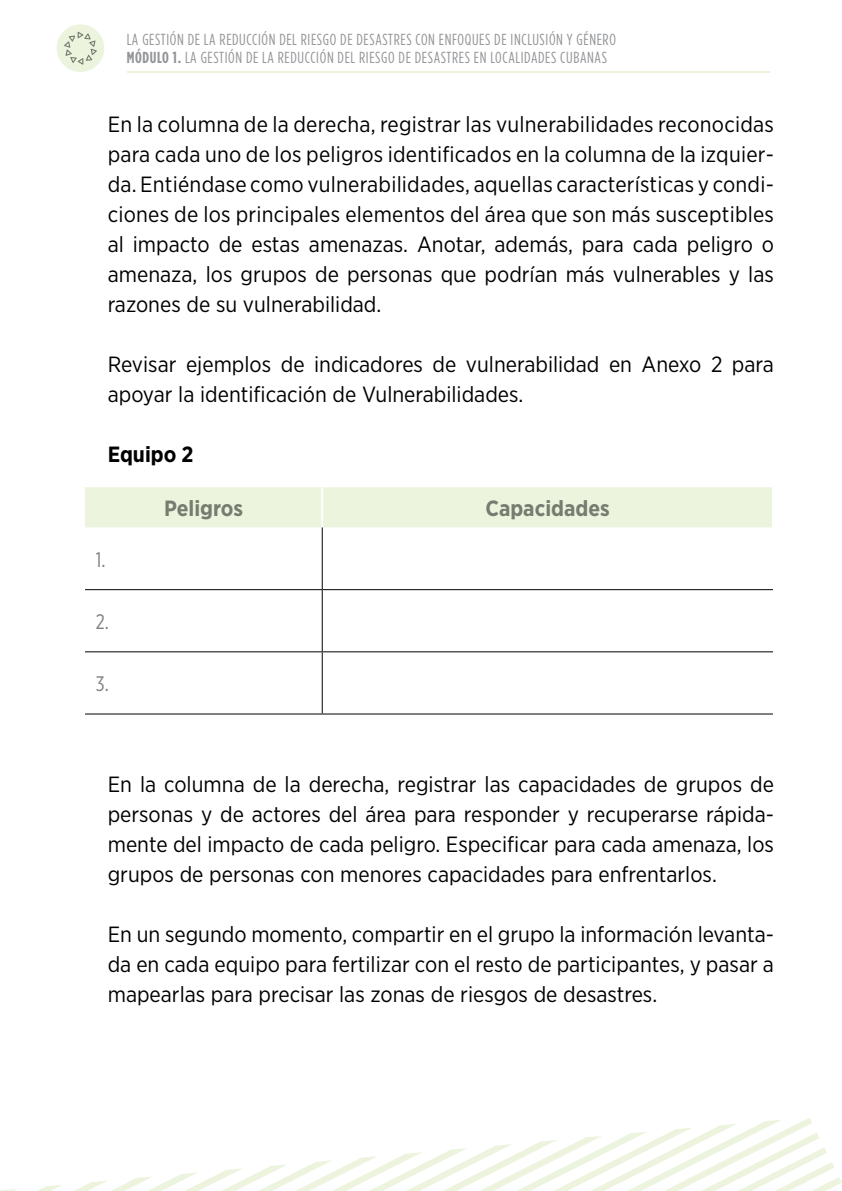
<style>
.page{position:relative;width:842px;height:1191px;background:#fff}
.page>*{position:absolute;margin:0;border:0;box-sizing:border-box;transform-origin:0 0}
.CT_ejer{font:22px/30px "Gotham Narrow";color:#000;text-align:justify}
.tit_tablas{font:700 22px "Gotham Narrow";color:#767d70}
.CT{font:700 22px "Gotham Narrow";color:#000}
.tabla_inter_text{font:21px "Gotham X Narrow";color:#808285}
.t1{font:16px "Gotham Condensed";letter-spacing:.04em;color:#939598}
.s1{font-weight:700}
</style>
<div class="page">
<div style="left:85px;top:487px;width:687px;height:40px;background:#ecf4de"></div>
<hr style="left:321px;top:487px;width:2px;height:40px;background:#fff">
<hr style="left:322px;top:527px;width:1px;height:62px;background:#000">
<hr style="left:322px;top:590px;width:1px;height:61px;background:#000">
<hr style="left:322px;top:652px;width:1px;height:61px;background:#000">
<hr style="left:85px;top:589px;width:237px;height:1px;background:#000">
<hr style="left:322px;top:589px;width:451px;height:1px;background:#000">
<hr style="left:85px;top:651px;width:237px;height:1px;background:#000">
<hr style="left:322px;top:651px;width:451px;height:1px;background:#000">
<hr style="left:85px;top:713px;width:237px;height:1px;background:#000">
<hr style="left:322px;top:713px;width:451px;height:1px;background:#000">
<svg style="left:37px;top:1185px;width:25px;height:6px"></svg>
<svg style="left:74px;top:1118px;width:768px;height:73px"></svg>
<svg style="left:1px;top:1189px;width:16px;height:2px"></svg>
<div style="left:57px;top:24px;width:47px;height:48px;background:#ecf4de;border-radius:50%"></div>
<hr style="left:127px;top:71px;width:643px;height:2px;background:#ecf4de">
<svg style="left:64px;top:32px;width:33px;height:33px"></svg>
<p class="t1" style="left:127px;top:31px;width:491px">LA GESTIÓN DE LA REDUCCIÓN DEL RIESGO DE DESASTRES CON ENFOQUES DE INCLUSIÓN Y GÉNERO</p>
<p class="t1" style="left:127px;top:49px;width:482px"><span class="s1">MÓDULO 1.</span> LA GESTIÓN DE LA REDUCCIÓN DEL RIESGO DE DESASTRES EN LOCALIDADES CUBANAS</p>
<p class="CT_ejer" style="left:108px;top:109px;width:668px">En la columna de la derecha, registrar las vulnerabilidades reconocidas para cada uno de los peligros identificados en la columna de la izquier&shy;da. Entiéndase como vulnerabilidades, aquellas características y condi&shy;ciones de los principales elementos del área que son más susceptibles al impacto de estas amenazas. Anotar, además, para cada peligro o amenaza, los grupos de personas que podrían más vulnerables y las razones de su vulnerabilidad.</p>
<p class="CT_ejer" style="left:108px;top:349px;width:668px">Revisar ejemplos de indicadores de vulnerabilidad en Anexo 2 para apoyar la identificación de Vulnerabilidades.</p>
<p class="CT" style="left:108px;top:440px;width:87px">Equipo 2</p>
<p class="tit_tablas" style="left:164px;top:494px;width:81px">Peligros</p>
<p class="tit_tablas" style="left:485px;top:494px;width:126px">Capacidades</p>
<p class="tabla_inter_text" style="left:96px;top:547px;width:11px">1.</p>
<p class="tabla_inter_text" style="left:96px;top:609px;width:15px">2.</p>
<p class="tabla_inter_text" style="left:96px;top:671px;width:14px">3.</p>
<p class="CT_ejer" style="left:108px;top:769px;width:668px">En la columna de la derecha, registrar las capacidades de grupos de personas y de actores del área para responder y recuperarse rápida&shy;mente del impacto de cada peligro. Especificar para cada amenaza, los grupos de personas con menores capacidades para enfrentarlos.</p>
<p class="CT_ejer" style="left:108px;top:919px;width:668px">En un segundo momento, compartir en el grupo la información levanta&shy;da en cada equipo para fertilizar con el resto de participantes, y pasar a mapearlas para precisar las zonas de riesgos de desastres.</p>
</div>
